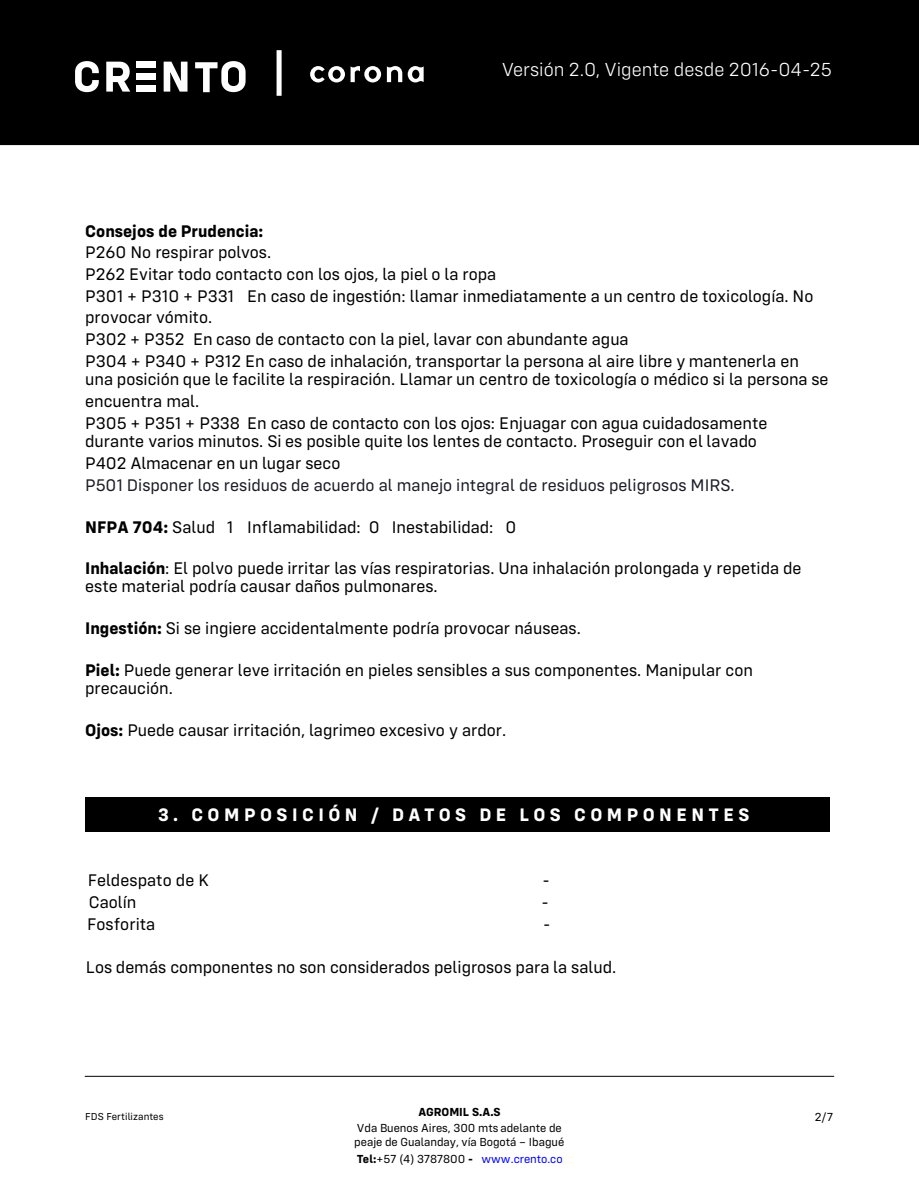
<style>
.page{position:relative;width:919px;height:1188px;background:#fff}
.page>*{position:absolute;margin:0;border:0;box-sizing:border-box;transform-origin:0 0}
.t1{font:300 19.5px "Config";color:#fff}
.t2{font:700 18.75px "Config";letter-spacing:.24em;color:#fff}
.t3{font:17.4px/21.6px "Config";color:#000}
.t4{font:17.4px "Config";color:#1b1c25}
.t5{font:700 17.4px "Config";letter-spacing:-.005em;color:#000}
.t6{font:12px/14.5px "Config";letter-spacing:-.005em;color:#000}
.t7{font:700 12px "Config";letter-spacing:-.005em;color:#000}
.t8{font:10.5px "Config";letter-spacing:.005em;color:#000}
.s1{font-weight:700}
.s2{color:#00f}
</style>
<div class="page">
<div style="left:0;top:0;width:918px;height:146px;background:#000"></div>
<div style="left:85px;top:797px;width:744px;height:35px;background:#000"></div>
<hr style="left:85px;top:1076px;width:748px;height:1px;background:#000">
<div style="left:276px;top:50px;width:5px;height:46px;background:#fff"></div>
<svg style="left:106px;top:62px;width:24px;height:30px"></svg>
<svg style="left:164px;top:62px;width:23px;height:30px"></svg>
<svg style="left:195px;top:61px;width:50px;height:31px"></svg>
<div style="left:137px;top:61px;width:19px;height:7px;background:#fff"></div>
<div style="left:137px;top:86px;width:19px;height:6px;background:#fff"></div>
<div style="left:137px;top:73px;width:19px;height:6px;background:#fff"></div>
<svg style="left:75px;top:61px;width:24px;height:31px"></svg>
<svg style="left:387px;top:66px;width:15px;height:16px"></svg>
<svg style="left:408px;top:66px;width:15px;height:16px"></svg>
<svg style="left:310px;top:66px;width:71px;height:16px"></svg>
<p class="t1" style="left:502px;top:61px;width:331px">Versión 2.0, Vigente desde 2016-04-25</p>
<p class="t5" style="left:85px;top:223px;width:180px">Consejos de Prudencia:</p>
<p class="t3" style="left:85px;top:243px;width:729px">P260 No respirar polvos.<br>P262 Evitar todo contacto con los ojos, la piel o la ropa<br>P301 + P310 + P331 En caso de ingestión: llamar inmediatamente a un centro de toxicología. No provocar vómito.<br>P302 + P352 En caso de contacto con la piel, lavar con abundante agua<br>P304 + P340 + P312 En caso de inhalación, transportar la persona al aire libre y mantenerla en</p>
<p class="t3" style="left:85px;top:369px;width:745px;line-height:22.4px">una posición que le facilite la respiración. Llamar un centro de toxicología o médico si la persona se encuentra mal.<br>P305 + P351 + P338 En caso de contacto con los ojos: Enjuagar con agua cuidadosamente</p>
<p class="t3" style="left:85px;top:432px;width:673px">durante varios minutos. Si es posible quite los lentes de contacto. Proseguir con el lavado<br>P402 Almacenar en un lugar seco</p>
<p class="t4" style="left:85px;top:477px;width:651px">P501 Disponer los residuos de acuerdo al manejo integral de residuos peligrosos MIRS.</p>
<p class="t3" style="left:85px;top:517px;width:433px"><span class="s1">NFPA 704:</span> Salud 1 Inflamabilidad: 0 Inestabilidad: 0</p>
<p class="t3" style="left:85px;top:560px;width:718px;line-height:18px"><span class="s1">Inhalación</span>: El polvo puede irritar las vías respiratorias. Una inhalación prolongada y repetida de este material podría causar daños pulmonares.</p>
<p class="t3" style="left:85px;top:619px;width:497px"><span class="s1">Ingestión:</span> Si se ingiere accidentalmente podría provocar náuseas.</p>
<p class="t3" style="left:85px;top:662px;width:669px;line-height:18px"><span class="s1">Piel:</span> Puede generar leve irritación en pieles sensibles a sus componentes. Manipular con precaución.</p>
<p class="t3" style="left:85px;top:720px;width:422px"><span class="s1">Ojos:</span> Puede causar irritación, lagrimeo excesivo y ardor.</p>
<p class="t2" style="left:158px;top:807px;width:593px">3. COMPOSICIÓN / DATOS DE LOS COMPONENTES</p>
<p class="t3" style="left:88px;top:870px;width:122px">Feldespato de K</p>
<p class="t3" style="left:542px;top:870px;width:9px">-</p>
<p class="t3" style="left:89px;top:892px;width:49px">Caolín</p>
<p class="t3" style="left:541px;top:892px;width:9px">-</p>
<p class="t3" style="left:87px;top:914px;width:70px">Fosforita</p>
<p class="t3" style="left:543px;top:914px;width:9px">-</p>
<p class="t3" style="left:86px;top:958px;width:532px">Los demás componentes no son considerados peligrosos para la salud.</p>
<p class="t8" style="left:85px;top:1112px;width:80px">FDS Fertilizantes</p>
<p class="t7" style="left:418px;top:1106px;width:84px">AGROMIL S.A.S</p>
<p class="t6" style="left:357px;top:1152px;width:207px"><span class="s1">Tel:</span>+57 (4) 3787800 <span class="s1">-</span> <span class="s2">www.crento.co</span></p>
<p class="t6" style="left:354px;top:1121px;width:211px">Vda Buenos Aires, 300 mts adelante de peaje de Gualanday, vía Bogotá – Ibagué</p>
<p class="t6" style="left:814px;top:1111px;width:20px">2/7</p>
</div>
